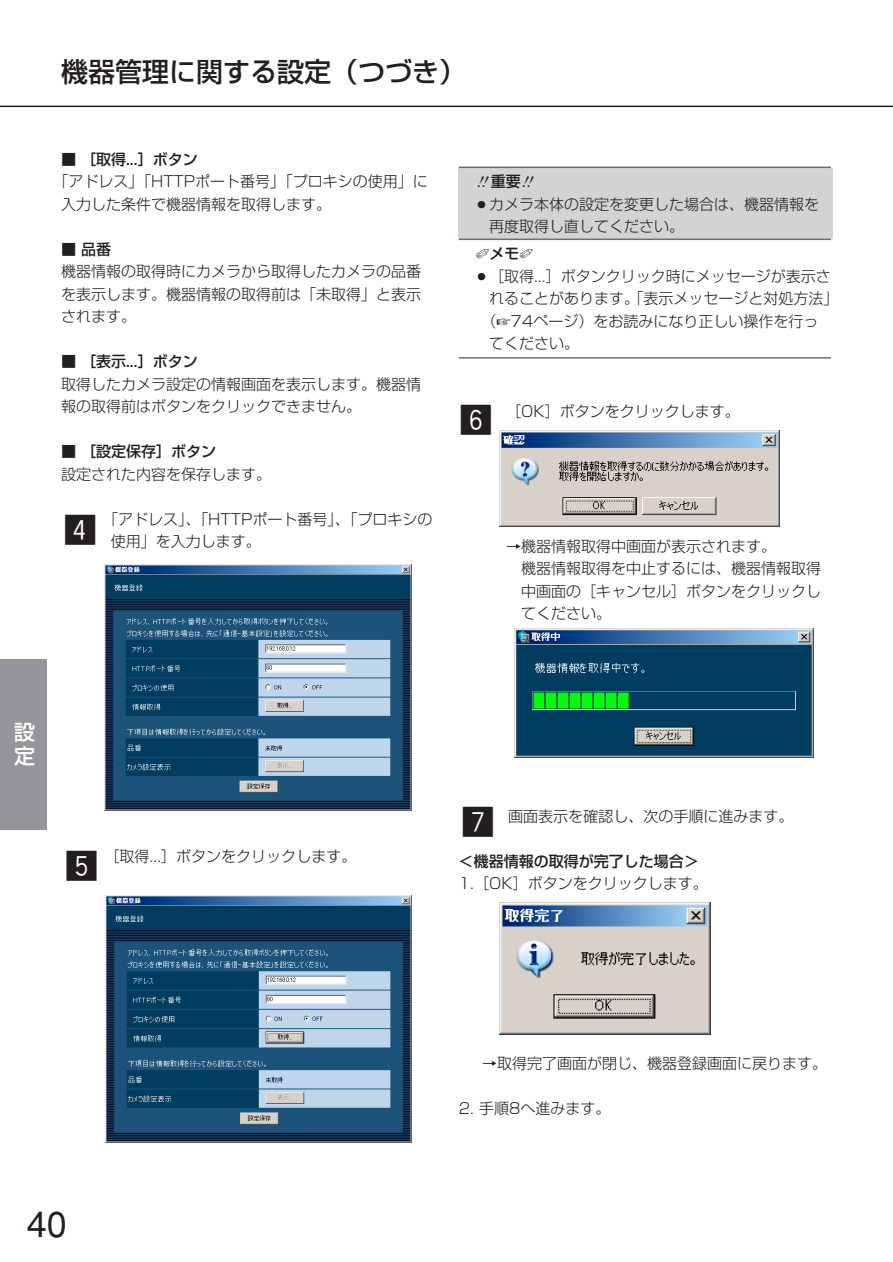
<style>
.page{position:relative;width:893px;height:1262px;background:#fff}
.page>*{position:absolute;margin:0;border:0;box-sizing:border-box;transform-origin:0 0}
.t1{font:36px "Helvetica";color:#231f20}
.t2{font:33px "Gthin Hround";color:#231f20}
.t3{font:500 27px "Shin Go";color:#231f20}
.t4{font:500 21px/24px "Shin Go";color:#fff}
.t5{font:300 15px/22.5px "Shin Go";color:#231f20}
.t6{font:500 15px "Shin Go";color:#231f20}
</style>
<div class="page">
<hr style="left:0;top:106px;width:892px;height:1px;background:#231f20">
<div style="left:0;top:659px;width:47px;height:170px;background:#939598"></div>
<div style="left:458px;top:168px;width:374px;height:71px;background:#d1d3d4"></div>
<hr style="left:459px;top:166px;width:372px;height:2px;background:#6c6e70">
<hr style="left:459px;top:238px;width:372px;height:2px;background:#6c6e70">
<hr style="left:459px;top:357px;width:372px;height:1px;background:#6c6e70">
<img style="left:105px;top:564px;width:306px;height:246px">
<img style="left:105px;top:895px;width:306px;height:247px">
<img style="left:500px;top:430px;width:279px;height:96px">
<img style="left:515px;top:629px;width:298px;height:128px">
<img style="left:500px;top:902px;width:210px;height:132px">
<h3 class="t3" style="left:61px;top:62px;width:406px">機器管理に関する設定（つづき）</h3>
<p class="t6" style="left:61px;top:153px;width:138px">■ ［取得...］ボタン</p>
<p class="t5" style="left:61px;top:172px;width:368px;text-indent:-8px">「アドレス」「HTTPポート番号」「プロキシの使用」に入力した条件で機器情報を取得します。</p>
<p class="t6" style="left:61px;top:243px;width:51px">■ 品番</p>
<p class="t5" style="left:61px;top:262px;width:361px;text-align:justify">機器情報の取得時にカメラから取得したカメラの品番を表示します。機器情報の取得前は「未取得」と表示されます。</p>
<p class="t6" style="left:61px;top:356px;width:138px">■ ［表示...］ボタン</p>
<p class="t5" style="left:61px;top:375px;width:361px">取得したカメラ設定の情報画面を表示します。機器情報の取得前はボタンをクリックできません。</p>
<p class="t6" style="left:61px;top:446px;width:156px">■ ［設定保存］ボタン</p>
<p class="t5" style="left:61px;top:465px;width:211px">設定された内容を保存します。</p>
<p class="t5" style="left:111px;top:510px;width:323px;text-indent:-8px">「アドレス」、「HTTPポート番号」、「プロキシの使用」を入力します。</p>
<h2 class="t2" style="left:64px;top:514px;width:35px">V</h2>
<p class="t6" style="left:491px;top:176px;width:31px">重要</p>
<p class="t5" style="left:489px;top:195px;width:332px;text-indent:-15px">○カメラ本体の設定を変更した場合は、機器情報を再度取得し直してください。</p>
<p class="t6" style="left:476px;top:248px;width:59px">✐メモ✐</p>
<p class="t5" style="left:474px;top:267px;width:358px">○［取得...］ボタンクリック時にメッセージが表示さ</p>
<p class="t5" style="left:489px;top:289px;width:351px">れることがあります。「表示メッセージと対処方法」</p>
<p class="t5" style="left:481px;top:312px;width:338px">（☞74ページ）をお読みになり正しい操作を行っ</p>
<p class="t5" style="left:489px;top:334px;width:91px">てください。</p>
<h2 class="t2" style="left:459px;top:403px;width:34px">N</h2>
<p class="t5" style="left:506px;top:402px;width:235px">［OK］ボタンをクリックします。</p>
<p class="t5" style="left:521px;top:537px;width:302px;text-indent:-15px">→機器情報取得中画面が表示されます。<br>機器情報取得を中止するには、機器情報取得中画面の［キャンセル］ボタンをクリックしてください。</p>
<h3 class="t4" style="left:14px;top:722px;width:22px">設定</h3>
<h2 class="t2" style="left:65px;top:849px;width:34px">B</h2>
<p class="t5" style="left:105px;top:847px;width:253px">［取得...］ボタンをクリックします。</p>
<h2 class="t2" style="left:461px;top:805px;width:34px">M</h2>
<p class="t5" style="left:508px;top:807px;width:286px">画面表示を確認し、次の手順に進みます。</p>
<p class="t6" style="left:459px;top:855px;width:241px">＜機器情報の取得が完了した場合＞</p>
<p class="t5" style="left:459px;top:874px;width:250px">1.［OK］ボタンをクリックします。</p>
<h1 class="t1" style="left:27px;top:1211px;width:42px">40</h1>
<p class="t5" style="left:482px;top:1054px;width:346px">→取得完了画面が閉じ、機器登録画面に戻ります。</p>
<p class="t5" style="left:459px;top:1099px;width:153px">2. 手順8へ進みます。</p>
</div>
